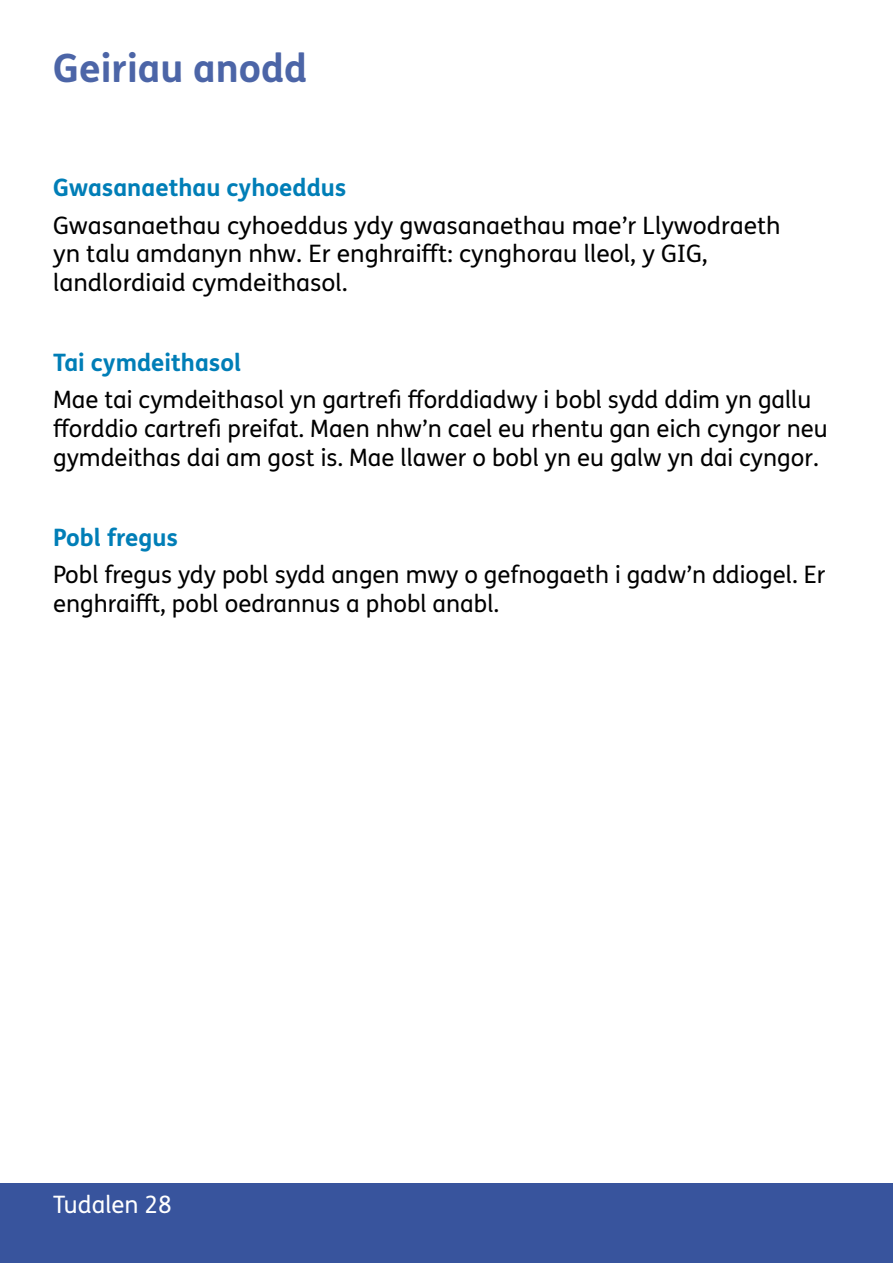
<style>
.page{position:relative;width:893px;height:1263px;background:#fff}
.page>*{position:absolute;margin:0;border:0;box-sizing:border-box;transform-origin:0 0}
.t1{font:700 39px "FS Me Pro";color:#4c65a7}
.Words_list_bodytext_-_P{font:24px/28.8px "FS Me Pro";color:#000}
.Words_list_-_H3{font:700 24px "FS Me Pro";color:#007eb7}
.t2{font:24px "FS Me Pro";color:#fff}
</style>
<div class="page">
<div style="left:0;top:1183px;width:893px;height:80px;background:#38549d"></div>
<h2 class="t1" style="left:53px;top:38px;width:256px">Geiriau anodd</h2>
<h3 class="Words_list_-_H3" style="left:53px;top:169px;width:295px">Gwasanaethau cyhoeddus</h3>
<p class="Words_list_bodytext_-_P" style="left:53px;top:210px;width:729px">Gwasanaethau cyhoeddus ydy gwasanaethau mae’r Llywodraeth yn talu amdanyn nhw. Er enghraifft: cynghorau lleol, y GIG, landlordiaid cymdeithasol.</p>
<h3 class="Words_list_-_H3" style="left:53px;top:344px;width:190px">Tai cymdeithasol</h3>
<p class="Words_list_bodytext_-_P" style="left:53px;top:385px;width:776px">Mae tai cymdeithasol yn gartrefi fforddiadwy i bobl sydd ddim yn gallu fforddio cartrefi preifat. Maen nhw’n cael eu rhentu gan eich cyngor neu gymdeithas dai am gost is. Mae llawer o bobl yn eu galw yn dai cyngor.</p>
<h3 class="Words_list_-_H3" style="left:53px;top:519px;width:126px">Pobl fregus</h3>
<p class="Words_list_bodytext_-_P" style="left:53px;top:560px;width:774px">Pobl fregus ydy pobl sydd angen mwy o gefnogaeth i gadw’n ddiogel. Er enghraifft, pobl oedrannus a phobl anabl.</p>
<p class="t2" style="left:53px;top:1188px;width:120px">Tudalen 28</p>
</div>
